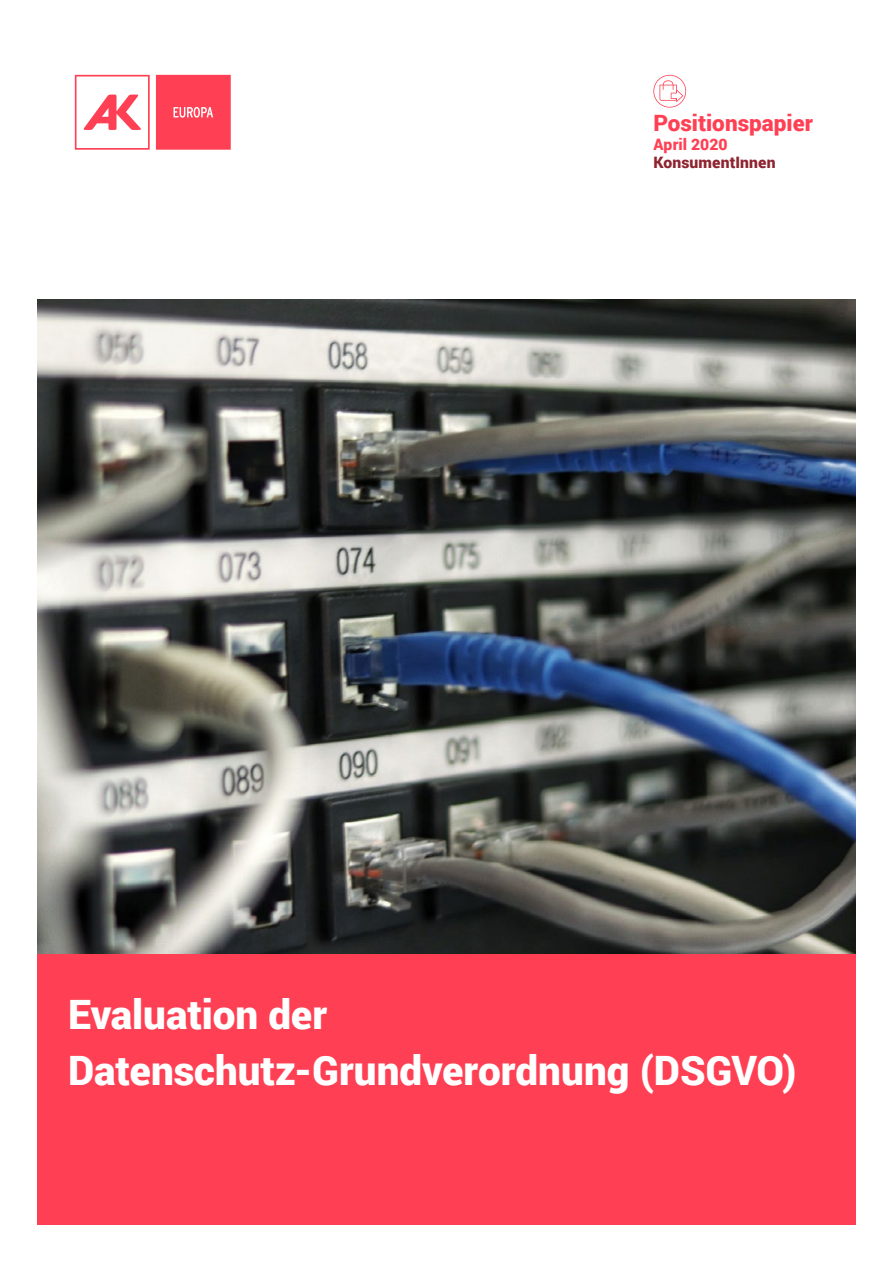
<style>
.page{position:relative;width:893px;height:1263px;background:#fff}
.page>*{position:absolute;margin:0;border:0;box-sizing:border-box;transform-origin:0 0}
.t1{font:900 40.5px/56.1px "Roboto";letter-spacing:-.005em;color:#fff}
.t2{font:900 22.5px "Roboto";color:#ff4054}
.t3{font:900 15.75px "Roboto";letter-spacing:.01em;color:#8e2430}
.t4{font:900 15.75px "Roboto";color:#ff4054}
</style>
<div class="page">
<img style="left:37px;top:299px;width:818px;height:655px">
<svg style="left:75px;top:75px;width:75px;height:75px"></svg>
<svg style="left:156px;top:75px;width:75px;height:75px;background:#ff475a"></svg>
<div style="left:37px;top:954px;width:818px;height:271px;background:#ff4054"></div>
<svg style="left:653px;top:75px;width:33px;height:33px"></svg>
<p class="t2" style="left:653px;top:107px;width:161px">Positionspapier</p>
<p class="t4" style="left:653px;top:133px;width:76px">April 2020</p>
<p class="t3" style="left:653px;top:152px;width:124px">KonsumentInnen</p>
<p class="t1" style="left:68px;top:985px;width:730px">Evaluation der<br>Datenschutz-Grundverordnung (DSGVO)</p>
</div>
